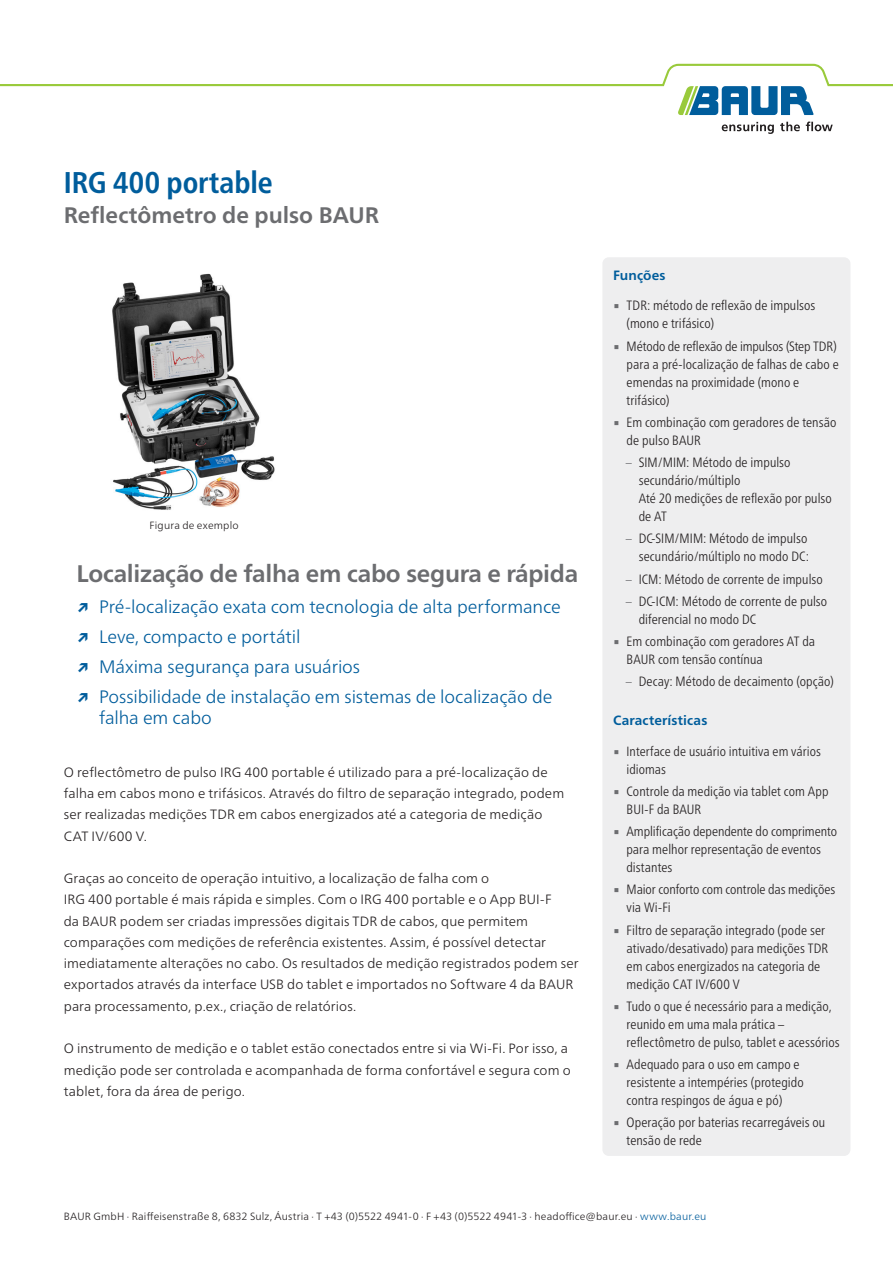
<style>
.page{position:relative;width:893px;height:1263px;background:#fff}
.page>*{position:absolute;margin:0;border:0;box-sizing:border-box;transform-origin:0 0}
.t1{font:700 condensed 30px "Frutiger Neue LTW1 G";letter-spacing:-.005em;color:#005d9c}
.t2{font:700 24px "Frutiger Neue LTW1 G";letter-spacing:-.01em;color:#6c6d70}
.t3{font:700 22.5px "Frutiger Neue LTW1 G";color:#6c6d70}
.t4{font:300 18px/29.7px "Frutiger Neue LTW1 G";letter-spacing:-.005em;color:#005d9c}
.t5{font:300 condensed 13.5px/18px "Frutiger Neue LTW1 G";letter-spacing:.005em;color:#231f20}
.t6{font:300 13.5px/21.3px "Frutiger Neue LTW1 G";letter-spacing:.01em;color:#231f20}
.t7{font:700 13.5px "Frutiger Neue LTW1 G";letter-spacing:.01em;color:#005d9c}
.t8{font:300 condensed 13.35px/18px "Frutiger Neue LTW1 G";letter-spacing:.005em;color:#231f20}
.t9{font:300 10.5px "Frutiger Neue LTW1 G";letter-spacing:.015em;color:#231f20}
.s1{font-weight:700}
.s2{font-family:"Lucida Sans Unicode";font-weight:400;font-stretch:normal;color:#6c6d70}
.s3{color:#6c6d70}
.s4{color:#005d9c}
</style>
<div class="page">
<svg style="left:722px;top:122px;width:52px;height:12px"></svg>
<svg style="left:780px;top:122px;width:20px;height:9px"></svg>
<svg style="left:806px;top:122px;width:27px;height:9px"></svg>
<svg style="left:0;top:64px;width:893px;height:51px"></svg>
<div style="left:602px;top:257px;width:248px;height:899px;background:#eeeeef;border-radius:6px"></div>
<img style="left:112px;top:273px;width:163px;height:237px">
<h1 class="t1" style="left:64px;top:160px;width:211px">IRG 400 portable</h1>
<h3 class="t3" style="left:64px;top:199px;width:316px">Reflectômetro de pulso BAUR</h3>
<p class="t9" style="left:150px;top:518px;width:91px">Figura de exemplo</p>
<h2 class="t2" style="left:77px;top:556px;width:503px">Localização de falha em cabo segura e rápida</h2>
<h3 class="t4" style="left:77px;top:591px;width:486px"><span class="s1">↗</span> Pré-localização exata com tecnologia de alta performance <span class="s1">↗</span> Leve, compacto e portátil<br><span class="s1">↗</span> Máxima segurança para usuários<br><span class="s1">↗</span> Possibilidade de instalação em sistemas de localização de</h3>
<h3 class="t4" style="left:99px;top:702px;width:114px">falha em cabo</h3>
<p class="t6" style="left:64px;top:760px;width:502px">O reflectômetro de pulso IRG 400 portable é utilizado para a pré-localização de falha em cabos mono e trifásicos. Através do filtro de separação integrado, podem ser realizadas medições TDR em cabos energizados até a categoria de medição CAT IV/600 V.</p>
<p class="t6" style="left:64px;top:867px;width:516px">Graças ao conceito de operação intuitivo, a localização de falha com o<br>IRG 400 portable é mais rápida e simples. Com o IRG 400 portable e o App BUI-F<br>da BAUR podem ser criadas impressões digitais TDR de cabos, que permitem comparações com medições de referência existentes. Assim, é possível detectar imediatamente alterações no cabo. Os resultados de medição registrados podem ser exportados através da interface USB do tablet e importados no Software 4 da BAUR para processamento, p.ex., criação de relatórios.</p>
<p class="t6" style="left:64px;top:1037px;width:508px">O instrumento de medição e o tablet estão conectados entre si via Wi-Fi. Por isso, a medição pode ser controlada e acompanhada de forma confortável e segura com o tablet, fora da área de perigo.</p>
<p class="t7" style="left:613px;top:265px;width:54px">Funções</p>
<p class="t5" style="left:627px;top:296px;width:190px;text-indent:-14px"><span class="s2">▪</span> TDR: método de reflexão de impulsos (mono e trifásico)</p>
<p class="t5" style="left:627px;top:336px;width:214px;text-indent:-14px"><span class="s2">▪</span> Método de reflexão de impulsos (Step TDR) para a pré-localização de falhas de cabo e emendas na proximidade (mono e trifásico)</p>
<p class="t5" style="left:627px;top:412px;width:211px;text-indent:-14px"><span class="s2">▪</span> Em combinação com geradores de tensão de pulso BAUR</p>
<p class="t5" style="left:639px;top:452px;width:195px;text-indent:-13px"><span class="s3">–</span> SIM/MIM: Método de impulso secundário/múltiplo<br>Até 20 medições de reflexão por pulso de AT</p>
<p class="t5" style="left:626px;top:529px;width:185px;text-align:right"><span class="s3">–</span> DC-SIM/MIM: Método de impulso secundário/múltiplo no modo DC:</p>
<p class="t5" style="left:626px;top:569px;width:198px"><span class="s3">–</span> ICM: Método de corrente de impulso</p>
<p class="t5" style="left:639px;top:591px;width:190px;text-indent:-13px"><span class="s3">–</span> DC-ICM: Método de corrente de pulso diferencial no modo DC</p>
<p class="t5" style="left:627px;top:631px;width:190px;text-indent:-14px"><span class="s2">▪</span> Em combinação com geradores AT da<br>BAUR com tensão contínua</p>
<p class="t5" style="left:626px;top:672px;width:210px"><span class="s3">–</span> Decay: Método de decaimento (opção)</p>
<p class="t7" style="left:613px;top:710px;width:96px">Características</p>
<p class="t8" style="left:626px;top:741px;width:196px;text-indent:-13px"><span class="s2">▪</span> Interface de usuário intuitiva em vários idiomas</p>
<p class="t5" style="left:627px;top:781px;width:203px;text-indent:-14px"><span class="s2">▪</span> Controle da medição via tablet com App<br>BUI-F da BAUR</p>
<p class="t5" style="left:626px;top:821px;width:212px;text-indent:-13px"><span class="s2">▪</span> Amplificação dependente do comprimento para melhor representação de eventos distantes</p>
<p class="t5" style="left:627px;top:879px;width:210px;text-indent:-14px"><span class="s2">▪</span> Maior conforto com controle das medições via Wi-Fi</p>
<p class="t5" style="left:627px;top:920px;width:203px;text-indent:-14px"><span class="s2">▪</span> Filtro de separação integrado (pode ser ativado/desativado) para medições TDR em cabos energizados na categoria de medição CAT IV/600 V</p>
<p class="t5" style="left:627px;top:996px;width:215px;text-indent:-14px"><span class="s2">▪</span> Tudo o que é necessário para a medição, reunido em uma mala prática – reflectômetro de pulso, tablet e acessórios</p>
<p class="t5" style="left:627px;top:1054px;width:179px;text-indent:-14px"><span class="s2">▪</span> Adequado para o uso em campo e resistente a intempéries (protegido contra respingos de água e pó)</p>
<p class="t5" style="left:627px;top:1112px;width:200px;text-indent:-14px"><span class="s2">▪</span> Operação por baterias recarregáveis ou tensão de rede</p>
<p class="t9" style="left:64px;top:1208px;width:644px">BAUR GmbH · Raiffeisenstraße 8, 6832 Sulz, Áustria · T +43 (0)5522 4941-0 · F +43 (0)5522 4941-3 · headoffice@baur.eu · <span class="s4">www.baur.eu</span></p>
</div>
